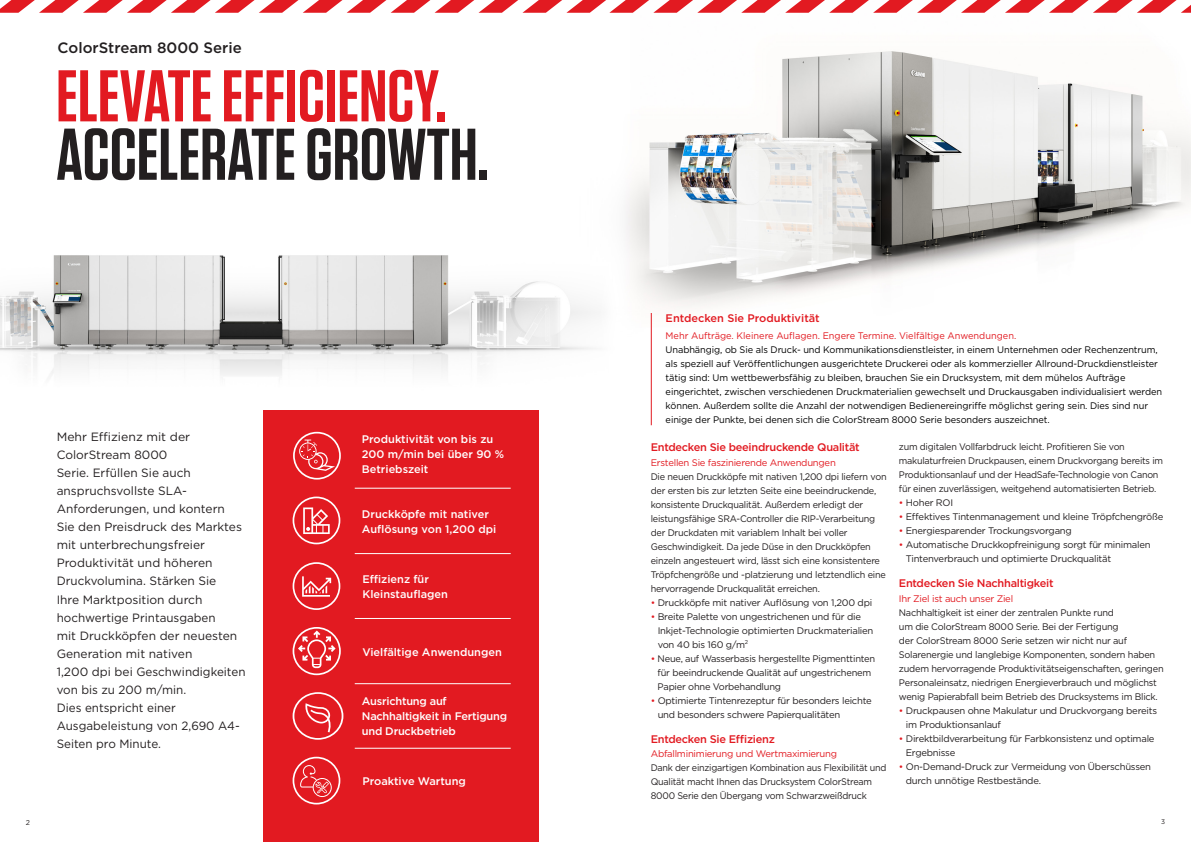
<style>
.page{position:relative;width:1191px;height:842px;background:#fff}
.page>*{position:absolute;margin:0;border:0;box-sizing:border-box;transform-origin:0 0}
.t1{font:600 73px/58.4px "Tungsten";color:#e21a21}
.t2{font:500 15px "Gotham";color:#231f20}
.Introduction_text___white{font:12px/18px "Gotham";color:#231f20}
.t3{font:500 11px/15px "Gotham";color:#fff}
.Copytext_9_5_14pt{font:500 11px "Gotham";letter-spacing:-.025em;color:#e21a21}
.t4{font:500 11px/15px "Gotham";letter-spacing:-.02em;color:#fff}
.Copytext_9_5_14pt-2{font:500 11px "Gotham";color:#e21a21}
.Copytext_9_5_14pt-3{font:9.5px/14px "Gotham";letter-spacing:-.025em;color:#231f20}
.Copytext_9_5_14pt-4{font:9.5px/14px "Gotham";letter-spacing:-.01em;color:#000}
.Copytext_9_5_14pt-5{font:9.5px/14px "Gotham";letter-spacing:-.025em;color:#231f20;scale:.96 1}
.Copytext_9_5_14pt-6{font:9.5px/14px "Gotham";letter-spacing:-.025em;color:#231f20;scale:.95 1}
.Copytext_9_5_14pt-7{font:9.5px "Gotham";letter-spacing:-.025em;color:#e21a21}
.Copytext_9_5_14pt-8{font:9.5px "Gotham";color:#e21a21}
.Pagina{font:7px "Gotham";color:#231f20}
.Pagina-2{font:6.6px "Gotham";color:#231f20}
.s1{color:#231f20}
.s2{color:#e21a21}
</style>
<div class="page">
<img style="left:628px;top:51px;width:563px;height:295px">
<svg style="left:0;top:0;width:1191px;height:13px"></svg>
<hr style="left:651px;top:313px;width:1px;height:112px;background:#e21a21">
<img style="left:0;top:201px;width:628px;height:175px">
<div style="left:263px;top:411px;width:275px;height:431px;background:#e21a21"></div>
<svg style="left:293px;top:432px;width:48px;height:48px"></svg>
<svg style="left:292px;top:497px;width:48px;height:47px"></svg>
<svg style="left:292px;top:562px;width:48px;height:48px"></svg>
<svg style="left:292px;top:627px;width:49px;height:48px"></svg>
<svg style="left:292px;top:692px;width:51px;height:48px"></svg>
<svg style="left:292px;top:757px;width:48px;height:47px"></svg>
<hr style="left:355px;top:488px;width:156px;height:1px;background:#fff">
<hr style="left:355px;top:553px;width:156px;height:1px;background:#fff">
<hr style="left:355px;top:618px;width:156px;height:1px;background:#fff">
<hr style="left:355px;top:683px;width:156px;height:1px;background:#fff">
<hr style="left:355px;top:748px;width:156px;height:1px;background:#fff">
<p class="t2" style="left:58px;top:38px;width:186px">ColorStream 8000 Serie</p>
<p class="t1" style="left:56px;top:68px;width:434px">ELEVATE EFFICIENCY.<br><span class="s1">ACCELERATE GROWTH.</span></p>
<p class="Introduction_text___white" style="left:57px;top:428px;width:190px">Mehr Effizienz mit der<br>ColorStream 8000<br>Serie. Erfüllen Sie auch anspruchsvollste SLA-<br>Anforderungen, und kontern<br>Sie den Preisdruck des Marktes mit unterbrechungsfreier<br>Produktivität und höheren<br>Druckvolumina. Stärken Sie<br>Ihre Marktposition durch hochwertige Printausgaben<br>mit Druckköpfen der neuesten<br>Generation mit nativen<br>1,200 dpi bei Geschwindigkeiten von bis zu 200 m/min.<br>Dies entspricht einer<br>Ausgabeleistung von 2,690 A4-<br>Seiten pro Minute.</p>
<p class="t3" style="left:362px;top:432px;width:144px">Produktivität von bis zu<br>200 m/min bei über 90 %<br>Betriebszeit</p>
<p class="t3" style="left:362px;top:506px;width:136px">Druckköpfe mit nativer<br>Auflösung von 1,200 dpi</p>
<p class="t3" style="left:362px;top:572px;width:87px">Effizienz für<br>Kleinstauflagen</p>
<p class="t3" style="left:362px;top:644px;width:141px">Vielfältige Anwendungen</p>
<p class="t4" style="left:362px;top:693px;width:147px">Ausrichtung auf<br>Nachhaltigkeit in Fertigung und Druckbetrieb</p>
<p class="t3" style="left:362px;top:773px;width:105px">Proaktive Wartung</p>
<p class="Copytext_9_5_14pt-2" style="left:665px;top:311px;width:156px">Entdecken Sie Produktivität</p>
<p class="Copytext_9_5_14pt-8" style="left:665px;top:329px;width:352px">Mehr Aufträge. Kleinere Auflagen. Engere Termine. Vielfältige Anwendungen.</p>
<p class="Copytext_9_5_14pt-4" style="left:665px;top:342px;width:498px">Unabhängig, ob Sie als Druck- und Kommunikationsdienstleister, in einem Unternehmen oder Rechenzentrum, als speziell auf Veröffentlichungen ausgerichtete Druckerei oder als kommerzieller Allround-Druckdienstleister tätig sind: Um wettbewerbsfähig zu bleiben, brauchen Sie ein Drucksystem, mit dem mühelos Aufträge eingerichtet, zwischen verschiedenen Druckmaterialien gewechselt und Druckausgaben individualisiert werden können. Außerdem sollte die Anzahl der notwendigen Bedienereingriffe möglichst gering sein. Dies sind nur einige der Punkte, bei denen sich die ColorStream 8000 Serie besonders auszeichnet.</p>
<p class="Copytext_9_5_14pt" style="left:651px;top:440px;width:210px">Entdecken Sie beeindruckende Qualität</p>
<p class="Copytext_9_5_14pt-7" style="left:651px;top:456px;width:187px">Erstellen Sie faszinierende Anwendungen</p>
<p class="Copytext_9_5_14pt-5" style="left:651px;top:469px;width:247px">Die neuen Druckköpfe mit nativen 1,200 dpi liefern von der ersten bis zur letzten Seite eine beeindruckende, konsistente Druckqualität. Außerdem erledigt der leistungsfähige SRA-Controller die RIP-Verarbeitung der Druckdaten mit variablem Inhalt bei voller Geschwindigkeit. Da jede Düse in den Druckköpfen einzeln angesteuert wird, lässt sich eine konsistentere Tröpfchengröße und -platzierung und letztendlich eine hervorragende Druckqualität erreichen.</p>
<p class="Copytext_9_5_14pt-3" style="left:651px;top:595px;width:223px"><span class="s2">•</span> Druckköpfe mit nativer Auflösung von 1,200 dpi</p>
<p class="Copytext_9_5_14pt-3" style="left:657px;top:609px;width:217px;text-indent:-7px"><span class="s2">•</span> Breite Palette von ungestrichenen und für die<br>Inkjet-Technologie optimierten Druckmaterialien von 40 bis 160 g/m<sup>2</sup></p>
<p class="Copytext_9_5_14pt-3" style="left:657px;top:651px;width:219px;text-indent:-7px"><span class="s2">•</span> Neue, auf Wasserbasis hergestellte Pigmenttinten für beeindruckende Qualität auf ungestrichenem<br>Papier ohne Vorbehandlung</p>
<p class="Copytext_9_5_14pt-3" style="left:657px;top:693px;width:216px;text-indent:-7px"><span class="s2">•</span> Optimierte Tintenrezeptur für besonders leichte und besonders schwere Papierqualitäten</p>
<p class="Copytext_9_5_14pt" style="left:651px;top:732px;width:126px">Entdecken Sie Effizienz</p>
<p class="Copytext_9_5_14pt-7" style="left:651px;top:748px;width:188px">Abfallminimierung und Wertmaximierung</p>
<p class="Copytext_9_5_14pt-6" style="left:651px;top:761px;width:250px">Dank der einzigartigen Kombination aus Flexibilität und<br>Qualität macht Ihnen das Drucksystem ColorStream<br>8000 Serie den Übergang vom Schwarzweißdruck</p>
<p class="Copytext_9_5_14pt-6" style="left:899px;top:439px;width:279px">zum digitalen Vollfarbdruck leicht. Profitieren Sie von makulaturfreien Druckpausen, einem Druckvorgang bereits im Produktionsanlauf und der HeadSafe-Technologie von Canon für einen zuverlässigen, weitgehend automatisierten Betrieb.</p>
<p class="Copytext_9_5_14pt-3" style="left:899px;top:495px;width:56px"><span class="s2">•</span> Hoher ROI</p>
<p class="Copytext_9_5_14pt-3" style="left:899px;top:509px;width:266px"><span class="s2">•</span> Effektives Tintenmanagement und kleine Tröpfchengröße</p>
<p class="Copytext_9_5_14pt-3" style="left:899px;top:523px;width:174px"><span class="s2">•</span> Energiesparender Trockungsvorgang</p>
<p class="Copytext_9_5_14pt-3" style="left:905px;top:537px;width:246px;text-indent:-7px"><span class="s2">•</span> Automatische Druckkopfreinigung sorgt für minimalen<br>Tintenverbrauch und optimierte Druckqualität</p>
<p class="Copytext_9_5_14pt" style="left:899px;top:576px;width:156px">Entdecken Sie Nachhaltigkeit</p>
<p class="Copytext_9_5_14pt-7" style="left:899px;top:592px;width:116px">Ihr Ziel ist auch unser Ziel</p>
<p class="Copytext_9_5_14pt-3" style="left:899px;top:605px;width:266px">Nachhaltigkeit ist einer der zentralen Punkte rund<br>um die ColorStream 8000 Serie. Bei der Fertigung<br>der ColorStream 8000 Serie setzen wir nicht nur auf Solarenergie und langlebige Komponenten, sondern haben zudem hervorragende Produktivitätseigenschaften, geringen Personaleinsatz, niedrigen Energieverbrauch und möglichst wenig Papierabfall beim Betrieb des Drucksystems im Blick.</p>
<p class="Copytext_9_5_14pt-3" style="left:905px;top:703px;width:253px;text-indent:-7px"><span class="s2">•</span> Druckpausen ohne Makulatur und Druckvorgang bereits im Produktionsanlauf</p>
<p class="Copytext_9_5_14pt-3" style="left:905px;top:731px;width:250px;text-indent:-7px"><span class="s2">•</span> Direktbildverarbeitung für Farbkonsistenz und optimale<br>Ergebnisse</p>
<p class="Copytext_9_5_14pt-3" style="left:905px;top:759px;width:247px;text-indent:-7px"><span class="s2">•</span> On-Demand-Druck zur Vermeidung von Überschüssen durch unnötige Restbestände.</p>
<p class="Pagina" style="left:26px;top:818px;width:6px">2</p>
<p class="Pagina-2" style="left:1161px;top:818px;width:6px">3</p>
</div>
